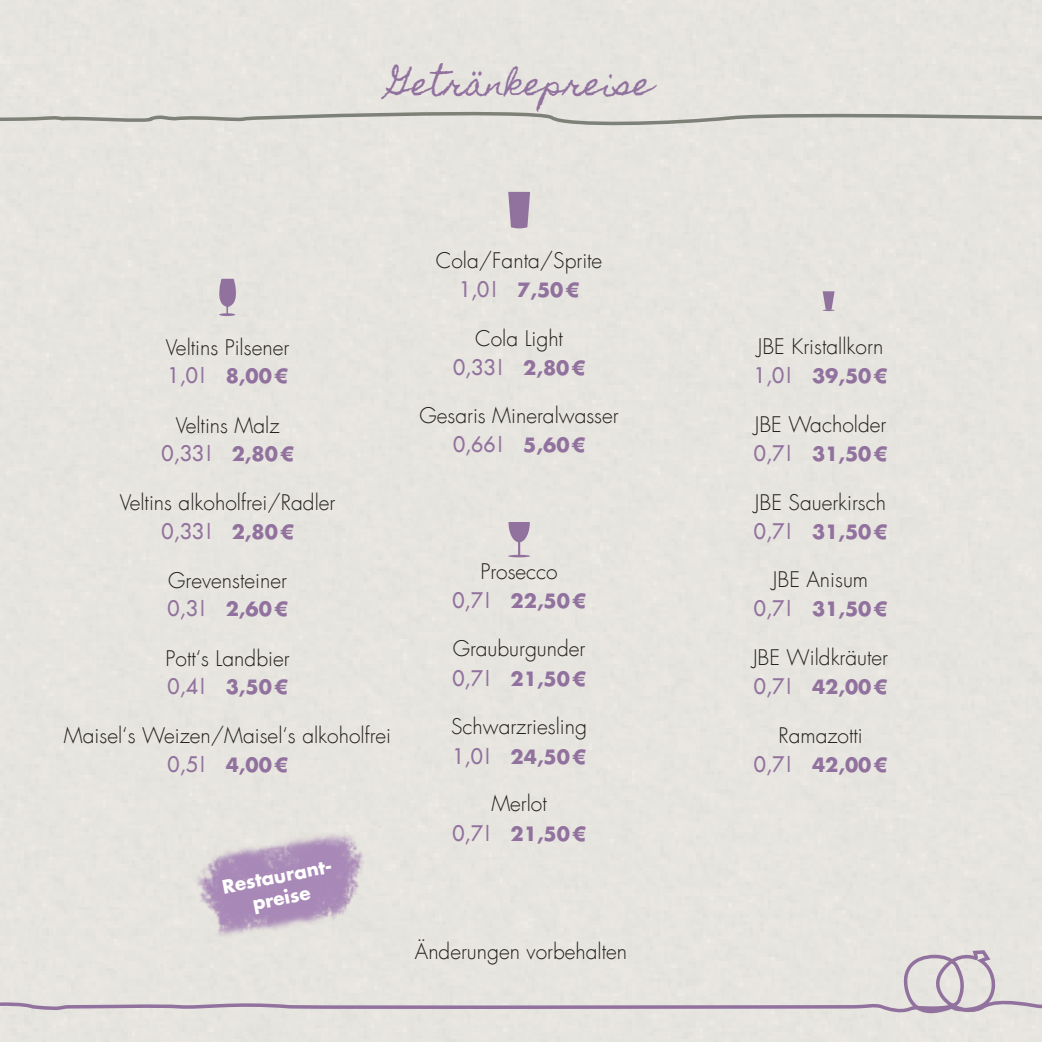
<style>
.page{position:relative;width:1042px;height:1042px;background:#fff}
.page>*{position:absolute;margin:0;border:0;box-sizing:border-box;transform-origin:0 0}
.t1{font:31.5px "Homemade Apple";color:#91719e}
.t2{font:300 21px "Futura LT";color:#231f20}
.t3{font:700 19.25px "Futura LT";color:#91719e}
.t4{font:700 18.38px/22.1px "Futura LT";color:#fff;text-align:center}
.s1{font-weight:400;font-size:21px}
.s2{font-weight:400;font-size:18.38px}
</style>
<div class="page">
<svg style="left:0;top:948px;width:1042px;height:69px;background:#e0dcda"></svg>
<svg style="left:0;top:81px;width:1042px;height:46px;background:#dedcd6"></svg>
<svg style="left:214px;top:279px;width:27px;height:37px"></svg>
<svg style="left:822px;top:291px;width:12px;height:20px"></svg>
<svg style="left:508px;top:522px;width:22px;height:35px"></svg>
<svg style="left:508px;top:192px;width:22px;height:36px"></svg>
<img style="left:107px;top:771px;width:321px;height:183px">
<h1 class="t1" style="left:389px;top:66px;width:265px">Getränkepreise</h1>
<p class="t2" style="left:436px;top:248px;width:168px">Cola/Fanta/Sprite</p>
<p class="t2" style="left:166px;top:335px;width:125px">Veltins Pilsener</p>
<p class="t3" style="left:168px;top:363px;width:121px"><span class="s1">1,0</span><span class="s2">l</span> 8,00€</p>
<p class="t2" style="left:176px;top:412px;width:105px">Veltins Malz</p>
<p class="t3" style="left:162px;top:441px;width:134px"><span class="s1">0,33</span><span class="s2">l</span> 2,80€</p>
<p class="t2" style="left:120px;top:490px;width:217px">Veltins alkoholfrei/Radler</p>
<p class="t3" style="left:162px;top:519px;width:134px"><span class="s1">0,33</span><span class="s2">l</span> 2,80€</p>
<p class="t2" style="left:168px;top:568px;width:120px">Grevensteiner</p>
<p class="t3" style="left:168px;top:596px;width:121px"><span class="s1">0,3</span><span class="s2">l</span> 2,60€</p>
<p class="t2" style="left:166px;top:645px;width:125px">Pott‘s Landbier</p>
<p class="t3" style="left:168px;top:674px;width:121px"><span class="s1">0,4</span><span class="s2">l</span> 3,50€</p>
<p class="t2" style="left:64px;top:723px;width:329px">Maisel‘s Weizen/Maisel‘s alkoholfrei</p>
<p class="t3" style="left:168px;top:751px;width:121px"><span class="s1">0,5</span><span class="s2">l</span> 4,00€</p>
<p class="t4" style="left:220px;top:876px;width:115px;rotate:-11deg">Restaurant&shy;preise</p>
<p class="t3" style="left:459px;top:277px;width:122px"><span class="s1">1,0</span><span class="s2">l</span> 7,50€</p>
<p class="t2" style="left:475px;top:325px;width:89px">Cola Light</p>
<p class="t3" style="left:453px;top:355px;width:134px"><span class="s1">0,33</span><span class="s2">l</span> 2,80€</p>
<p class="t2" style="left:419px;top:403px;width:201px">Gesaris Mineralwasser</p>
<p class="t3" style="left:453px;top:432px;width:134px"><span class="s1">0,66</span><span class="s2">l</span> 5,60€</p>
<p class="t2" style="left:480px;top:558px;width:79px">Prosecco</p>
<p class="t3" style="left:452px;top:588px;width:135px"><span class="s1">0,7</span><span class="s2">l</span> 22,50€</p>
<p class="t2" style="left:453px;top:636px;width:134px">Grauburgunder</p>
<p class="t3" style="left:452px;top:666px;width:135px"><span class="s1">0,7</span><span class="s2">l</span> 21,50€</p>
<p class="t2" style="left:451px;top:713px;width:137px">Schwarzriesling</p>
<p class="t3" style="left:452px;top:743px;width:135px"><span class="s1">1,0</span><span class="s2">l</span> 24,50€</p>
<p class="t2" style="left:491px;top:791px;width:57px">Merlot</p>
<p class="t3" style="left:452px;top:821px;width:135px"><span class="s1">0,7</span><span class="s2">l</span> 21,50€</p>
<p class="t2" style="left:415px;top:938px;width:214px">Änderungen vorbehalten</p>
<p class="t2" style="left:758px;top:334px;width:127px">JBE Kristallkorn</p>
<p class="t3" style="left:754px;top:363px;width:135px"><span class="s1">1,0</span><span class="s2">l</span> 39,50€</p>
<p class="t2" style="left:755px;top:412px;width:133px">JBE Wacholder</p>
<p class="t3" style="left:754px;top:441px;width:135px"><span class="s1">0,7</span><span class="s2">l</span> 31,50€</p>
<p class="t2" style="left:755px;top:489px;width:133px">JBE Sauerkirsch</p>
<p class="t3" style="left:754px;top:518px;width:135px"><span class="s1">0,7</span><span class="s2">l</span> 31,50€</p>
<p class="t2" style="left:773px;top:567px;width:97px">JBE Anisum</p>
<p class="t3" style="left:754px;top:596px;width:135px"><span class="s1">0,7</span><span class="s2">l</span> 31,50€</p>
<p class="t2" style="left:753px;top:644px;width:137px">JBE Wildkräuter</p>
<p class="t3" style="left:754px;top:674px;width:135px"><span class="s1">0,7</span><span class="s2">l</span> 42,00€</p>
<p class="t2" style="left:778px;top:722px;width:86px">Ramazotti</p>
<p class="t3" style="left:754px;top:751px;width:135px"><span class="s1">0,7</span><span class="s2">l</span> 42,00€</p>
</div>
